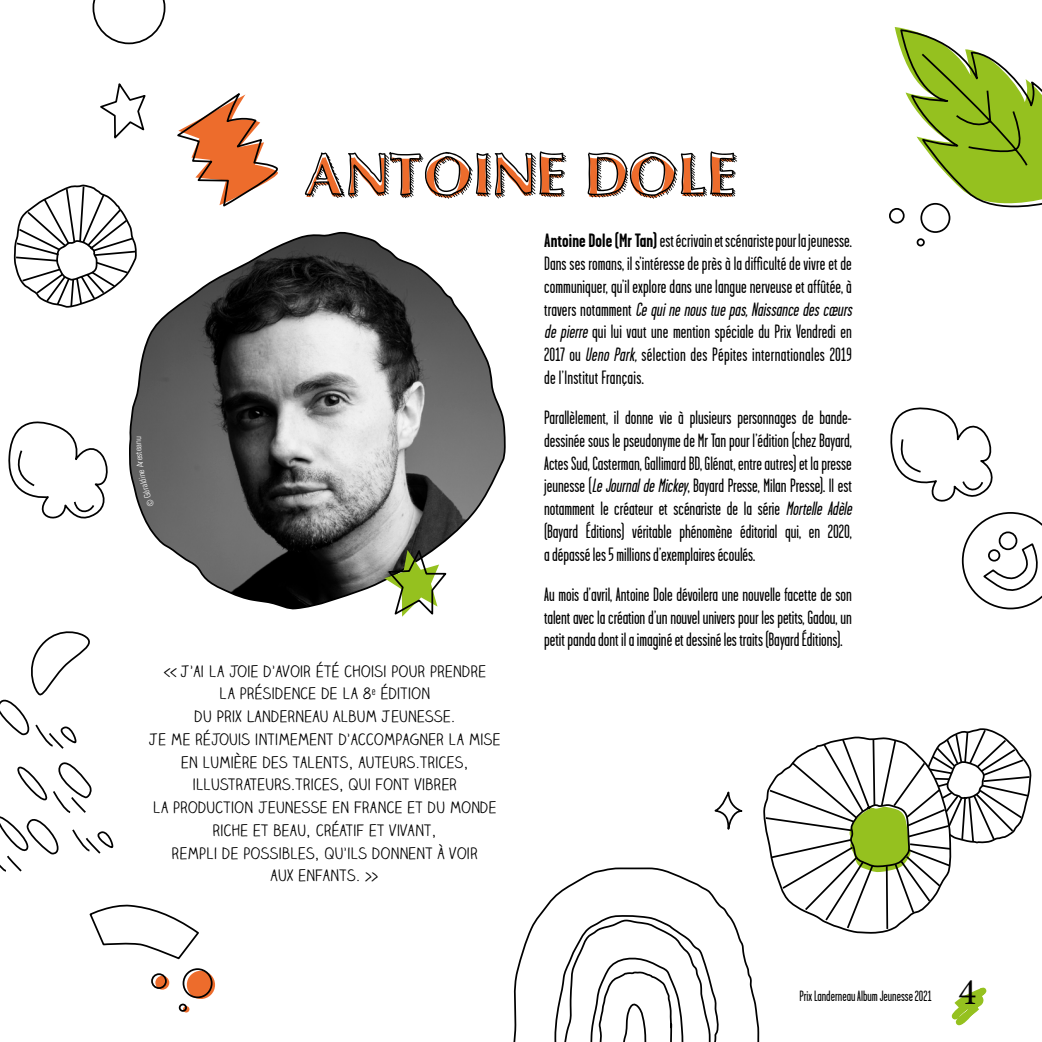
<style>
.page{position:relative;width:1042px;height:1042px;background:#fff}
.page>*{position:absolute;margin:0;border:0;box-sizing:border-box;transform-origin:0 0}
.t1{font:37.45px "Minion Pro";color:#000}
.t2{font:19.25px/22.8px "Garage Gothic";color:#000}
.t3{font:15.75px/22.8px "Claire Hand";letter-spacing:.025em;color:#000;text-align:center}
.t4{font:14.88px "Garage Gothic";color:#000}
.s1{font-weight:700}
.s2{font-style:italic}
</style>
<div class="page">
<svg style="left:951px;top:987px;width:36px;height:39px"></svg>
<svg style="left:129px;top:231px;width:377px;height:378px"></svg>
<svg style="left:305px;top:151px;width:432px;height:48px"></svg>
<svg style="left:93px;top:0;width:72px;height:44px"></svg>
<svg style="left:384px;top:549px;width:65px;height:68px"></svg>
<svg style="left:8px;top:421px;width:100px;height:98px"></svg>
<svg style="left:0;top:631px;width:90px;height:118px"></svg>
<svg style="left:0;top:762px;width:114px;height:110px"></svg>
<div style="left:714px;top:791px;width:28px;height:39px;border:2px solid #000;border-radius:50%"></div>
<svg style="left:513px;top:867px;width:247px;height:175px"></svg>
<svg style="left:550px;top:914px;width:171px;height:128px"></svg>
<svg style="left:177px;top:94px;width:101px;height:112px"></svg>
<svg style="left:13px;top:83px;width:135px;height:225px"></svg>
<svg style="left:763px;top:728px;width:269px;height:206px"></svg>
<svg style="left:890px;top:407px;width:152px;height:203px"></svg>
<svg style="left:889px;top:27px;width:153px;height:206px"></svg>
<div style="left:916px;top:238px;width:9px;height:8px;border:2px solid #000;border-radius:50%"></div>
<svg style="left:183px;top:1006px;width:6px;height:6px"></svg>
<svg style="left:89px;top:904px;width:126px;height:95px"></svg>
<div style="left:179px;top:1003px;width:8px;height:9px;border:2px solid #000;border-radius:50%"></div>
<svg style="left:136px;top:437px;width:18px;height:70px"></svg>
<p class="t3" style="left:149px;top:659px;width:353px">&lt;&lt; J’AI LA JOIE D’AVOIR ÉTÉ CHOISI POUR PRENDRE<br>LA PRÉSIDENCE DE LA 8<sup>e</sup> ÉDITION<br>DU PRIX LANDERNEAU ALBUM JEUNESSE.<br>JE ME RÉJOUIS INTIMEMENT D’ACCOMPAGNER LA MISE EN LUMIÈRE DES TALENTS, AUTEURS.TRICES, ILLUSTRATEURS.TRICES, QUI FONT VIBRER<br>LA PRODUCTION JEUNESSE EN FRANCE ET DU MONDE RICHE ET BEAU, CRÉATIF ET VIVANT,<br>REMPLI DE POSSIBLES, QU’ILS DONNENT À VOIR<br>AUX ENFANTS. &gt;&gt;</p>
<p class="t2" style="left:544px;top:230px;width:313px"><span class="s1">Antoine Dole (Mr Tan)</span> est écrivain et scénariste pour lajeunesse.<br>Dans ses romans, il s’intéresse de près à la difficulté de vivre et de communiquer, qu’il explore dans une langue nerveuse et affûtée, à t r a v e r s n o t a m m e n t <span class="s2">Cequinenoustuepas,Naissancedescœurs depierre</span>qui lui vaut une mention spéciale du Prix Vendredi en 2017 ou <span class="s2">UenoPark,</span>sélection des Pépites internationales 2019 de l’Institut Français.</p>
<p class="t2" style="left:544px;top:406px;width:313px">Parallèlement, il donne vie à plusieurs personnages de bande&shy;dessinée sous le pseudonyme de Mr Tan pour l’édition (chez Bayard, Actes Sud, Casterman, Gallimard BD, Glénat, entre autres) et la presse jeunesse (<span class="s2">LeJournaldeMickey</span>, Bayard Presse, Milan Presse). Il est notamment le créateur et scénariste de la série <span class="s2">Mortelle Adèle </span>(Bayard Éditions) véritable phénomène éditorial qui, en 2020, adépassé les 5 millions d’exemplaires écoulés.</p>
<p class="t2" style="left:544px;top:583px;width:309px;text-align:justify">Au mois d’avril, Antoine Dole dévoilera une nouvelle facette de son talent avec la création d’un nouvel univers pour les petits, Gadou, un petit panda dont il a imaginé et dessiné les traits (Bayard Éditions).</p>
<p class="t4" style="left:799px;top:988px;width:134px">Prix Landerneau Album Jeunesse 2021</p>
<h1 class="t1" style="left:958px;top:966px;width:19px">4</h1>
</div>
